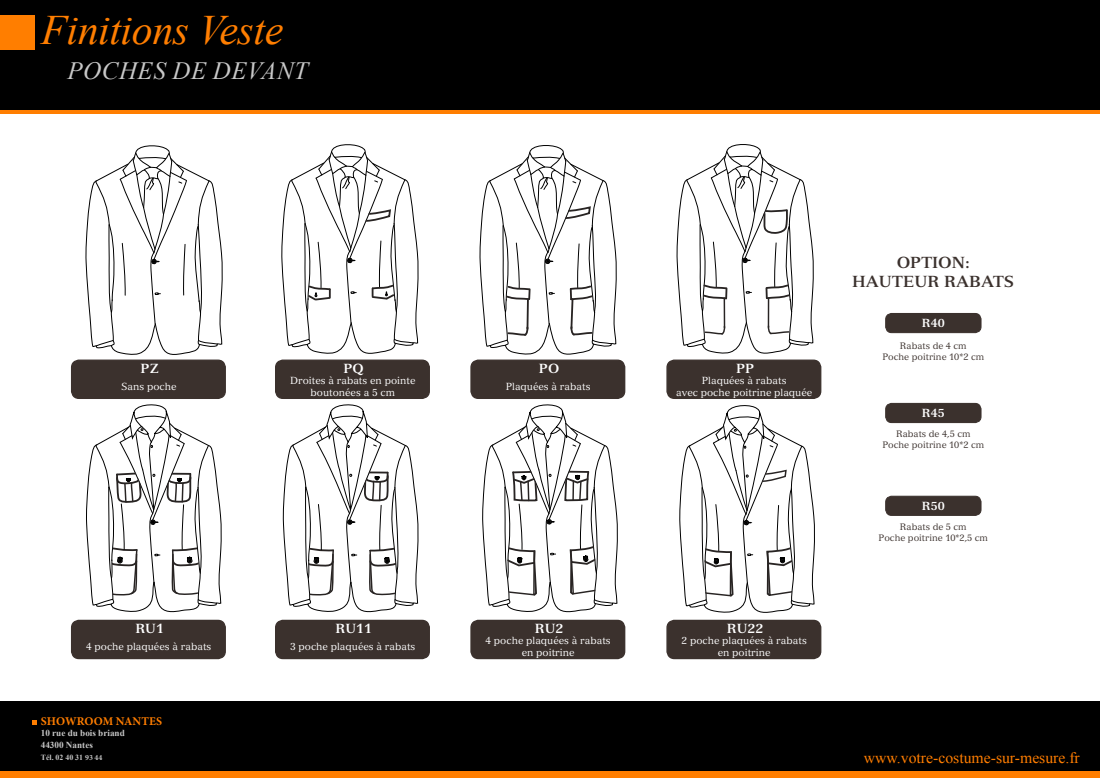
<style>
.page{position:relative;width:1100px;height:778px;background:#fff}
.page>*{position:absolute;margin:0;border:0;box-sizing:border-box;transform-origin:0 0}
.t1{font:italic 41.9px "Times New Roman";color:#ff7e00}
.t2{font:italic 24.9px "Times New Roman";letter-spacing:.025em;color:#c8c8c8}
.t3{font:15.7px "Times New Roman";color:#ff7e00}
.t4{font:700 15.7px/18.8px "Versailles LT Std";color:#3b312d;text-align:center}
.t5{font:700 12.9px "Versailles LT Std";color:#fff}
.t6{font:700 11.8px "Minion Pro";letter-spacing:.005em;color:#ff7e00}
.t7{font:700 11.5px "Versailles LT Std";color:#fff}
.t8{font:10.1px/12.1px "Versailles LT Std";color:#fff;text-align:center}
.t9{font:700 9.2px/11.8px "Times New Roman";color:#c8c8c8}
.t10{font:9.1px/11px "Versailles LT Std";color:#3b312d;text-align:center}
.t11{font:700 7.9px "Times New Roman";color:#c8c8c8}
.s1{font-family:"Minion Pro"}
</style>
<div class="page">
<img style="left:71px;top:240px;width:909px;height:420px">
<svg style="left:676px;top:144px;width:138px;height:212px"></svg>
<svg style="left:479px;top:145px;width:138px;height:212px"></svg>
<svg style="left:281px;top:144px;width:137px;height:212px"></svg>
<svg style="left:86px;top:145px;width:137px;height:212px"></svg>
<svg style="left:85px;top:403px;width:137px;height:211px"></svg>
<svg style="left:282px;top:403px;width:136px;height:211px"></svg>
<svg style="left:679px;top:399px;width:136px;height:216px"></svg>
<svg style="left:482px;top:403px;width:136px;height:211px"></svg>
<div style="left:886px;top:313px;width:95px;height:20px;background:#3b312d;border-radius:6px"></div>
<div style="left:885px;top:313px;width:97px;height:20px;border:1px solid #3b312d;border-radius:6px"></div>
<div style="left:886px;top:403px;width:95px;height:20px;background:#3b312d;border-radius:6px"></div>
<div style="left:885px;top:403px;width:97px;height:20px;border:1px solid #3b312d;border-radius:6px"></div>
<div style="left:886px;top:496px;width:95px;height:19px;background:#3b312d;border-radius:6px"></div>
<div style="left:885px;top:496px;width:97px;height:20px;border:1px solid #3b312d;border-radius:6px"></div>
<div style="left:72px;top:360px;width:153px;height:38px;background:#3b312d;border-radius:7px"></div>
<div style="left:71px;top:360px;width:155px;height:39px;border:1px solid #3b312d;border-radius:7px"></div>
<div style="left:72px;top:620px;width:153px;height:39px;background:#3b312d;border-radius:7px"></div>
<div style="left:71px;top:620px;width:155px;height:39px;border:1px solid #3b312d;border-radius:7px"></div>
<div style="left:276px;top:360px;width:153px;height:38px;background:#3b312d;border-radius:7px"></div>
<div style="left:275px;top:360px;width:155px;height:39px;border:1px solid #3b312d;border-radius:7px"></div>
<div style="left:471px;top:360px;width:154px;height:38px;background:#3b312d;border-radius:7px"></div>
<div style="left:470px;top:360px;width:155px;height:39px;border:1px solid #3b312d;border-radius:7px"></div>
<div style="left:667px;top:360px;width:154px;height:38px;background:#3b312d;border-radius:7px"></div>
<div style="left:666px;top:360px;width:155px;height:39px;border:1px solid #3b312d;border-radius:7px"></div>
<div style="left:276px;top:620px;width:153px;height:39px;background:#3b312d;border-radius:7px"></div>
<div style="left:275px;top:620px;width:155px;height:39px;border:1px solid #3b312d;border-radius:7px"></div>
<div style="left:471px;top:620px;width:154px;height:39px;background:#3b312d;border-radius:7px"></div>
<div style="left:470px;top:620px;width:155px;height:39px;border:1px solid #3b312d;border-radius:7px"></div>
<div style="left:667px;top:620px;width:154px;height:39px;background:#3b312d;border-radius:7px"></div>
<div style="left:666px;top:620px;width:155px;height:39px;border:1px solid #3b312d;border-radius:7px"></div>
<div style="left:0;top:0;width:1100px;height:114px;background:#000"></div>
<div style="left:0;top:15px;width:35px;height:34px;background:#ff7e00"></div>
<hr style="left:0;top:110px;width:1100px;height:4px;background:#ff7e00">
<div style="left:0;top:701px;width:1100px;height:77px;background:#000"></div>
<div style="left:0;top:772px;width:1100px;height:6px;background:#ff7e00"></div>
<svg style="left:32px;top:720px;width:4px;height:5px"></svg>
<h1 class="t1" style="left:41px;top:1px;width:244px">FINITIONS VESTE</h1>
<h2 class="t2" style="left:67px;top:54px;width:242px">POCHES DE DEVANT</h2>
<p class="t5" style="left:141px;top:361px;width:20px">PZ</p>
<p class="t8" style="left:121px;top:380px;width:57px">Sans poche</p>
<p class="t5" style="left:135px;top:621px;width:30px">RU1</p>
<p class="t8" style="left:86px;top:640px;width:127px">4 poche plaquées à rabats</p>
<p class="t6" style="left:36px;top:712px;width:126px">-SHOWROOM NANTES</p>
<p class="t9" style="left:41px;top:727px;width:86px">10 rue du bois briand<br>44300 Nantes</p>
<p class="t11" style="left:41px;top:752px;width:63px">Tél. 02 40 31 <span class="s1">93 44</span></p>
<p class="t5" style="left:344px;top:361px;width:22px">PQ</p>
<p class="t5" style="left:539px;top:361px;width:22px">PO</p>
<p class="t5" style="left:736px;top:361px;width:20px">PP</p>
<p class="t8" style="left:290px;top:374px;width:127px">Droites à rabats en pointe boutonées a 5 cm</p>
<p class="t8" style="left:506px;top:380px;width:86px">Plaquées à rabats</p>
<p class="t8" style="left:676px;top:374px;width:138px">Plaquées à rabats<br>avec poche poitrine plaquée</p>
<p class="t5" style="left:336px;top:621px;width:38px">RU11</p>
<p class="t5" style="left:535px;top:621px;width:30px">RU2</p>
<p class="t5" style="left:727px;top:621px;width:38px">RU22</p>
<p class="t8" style="left:290px;top:640px;width:127px">3 poche plaquées à rabats</p>
<p class="t8" style="left:486px;top:634px;width:127px">4 poche plaquées à rabats en poitrine</p>
<p class="t8" style="left:682px;top:634px;width:127px">2 poche plaquées à rabats en poitrine</p>
<h3 class="t4" style="left:852px;top:253px;width:164px">OPTION:<br>HAUTEUR RABATS</h3>
<p class="t7" style="left:922px;top:316px;width:24px">R40</p>
<p class="t10" style="left:882px;top:340px;width:103px">Rabats de 4 cm<br>Poche poitrine 10*2 cm</p>
<p class="t7" style="left:922px;top:406px;width:24px">R45</p>
<p class="t10" style="left:882px;top:429px;width:103px">Rabats de 4,5 cm<br>Poche poitrine 10*2 cm</p>
<p class="t7" style="left:922px;top:499px;width:24px">R50</p>
<p class="t10" style="left:879px;top:522px;width:111px">Rabats de 5 cm<br>Poche poitrine 10*2,5 cm</p>
<h3 class="t3" style="left:864px;top:746px;width:217px">www.votre-costume-sur-mesure.fr</h3>
</div>
